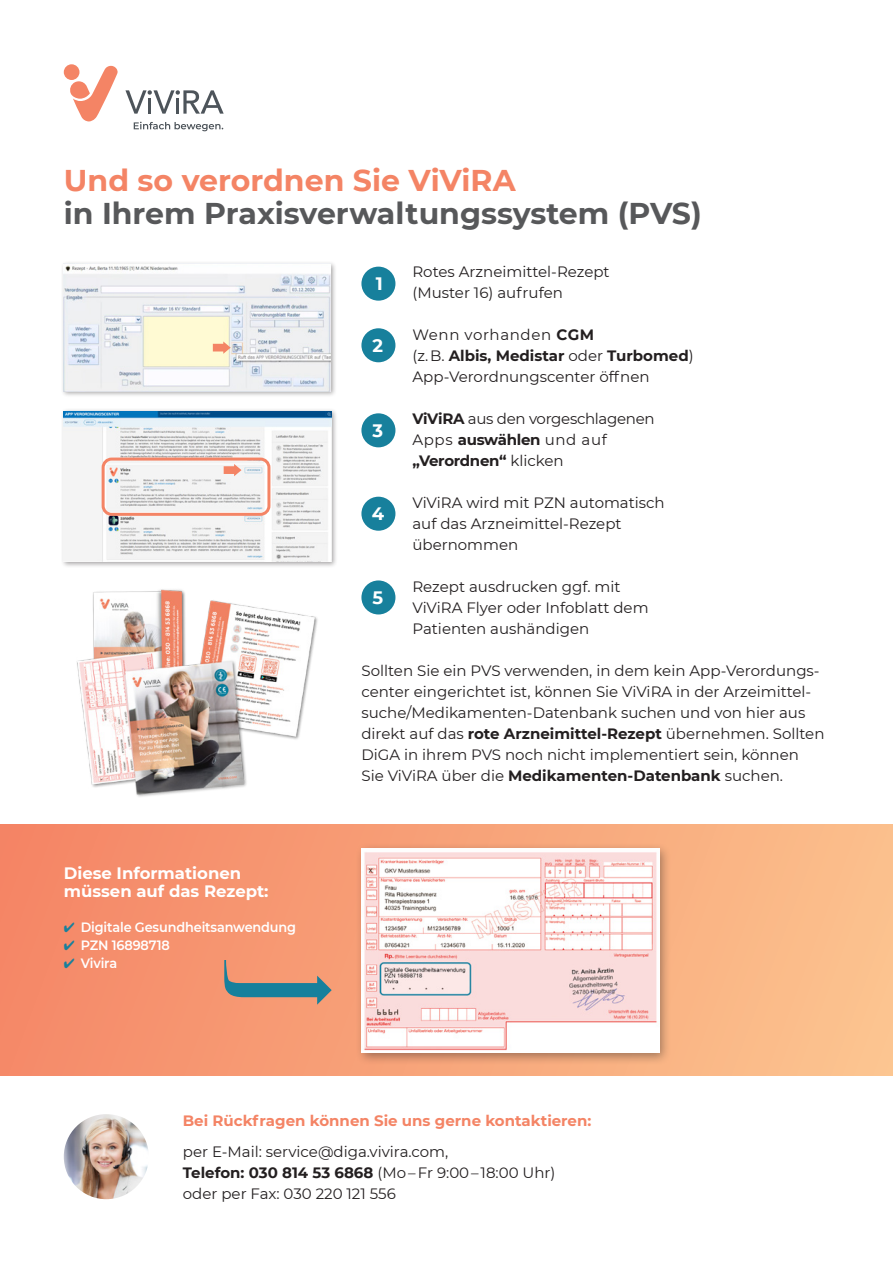
<style>
.page{position:relative;width:893px;height:1263px;background:#fff}
.page>*{position:absolute;margin:0;border:0;box-sizing:border-box;transform-origin:0 0}
.t1{font:700 30px "Montserrat";color:#57585a}
.t2{font:700 30px "Montserrat";color:#f48465}
.t3{font:700 18px "Montserrat";color:#fff}
.t4{font:700 16.5px/18px "Montserrat";color:#fff}
.t5{font:15px/21px "Montserrat";color:#231f20}
.t6{font:15px/21px "Montserrat";letter-spacing:-.02em;color:#231f20}
.t7{font:700 15px "Montserrat";color:#f48465}
.t8{font:600 13.5px "Montserrat";letter-spacing:-.01em;color:#fff;scale:.95 1}
.s1{font-weight:700}
.s2{color:#17809c}
</style>
<div class="page">
<div style="left:0;top:825px;width:893px;height:251px;background:linear-gradient(to right,#f48666,#fbc18d)"></div>
<div style="left:355px;top:842px;width:317px;height:223px;background:#231f20;opacity:.4"></div>
<img style="left:361px;top:848px;width:298px;height:204px">
<div style="left:61px;top:260px;width:276px;height:138px;background:#231f20;opacity:.4"></div>
<img style="left:64px;top:264px;width:267px;height:127px">
<div style="left:61px;top:408px;width:277px;height:159px;background:#231f20;opacity:.4"></div>
<img style="left:64px;top:411px;width:268px;height:150px">
<img style="left:77px;top:589px;width:241px;height:208px">
<svg style="left:224px;top:960px;width:108px;height:45px"></svg>
<div style="left:361px;top:267px;width:34px;height:34px;background:#17809c;border-radius:50%"></div>
<div style="left:361px;top:328px;width:34px;height:34px;background:#17809c;border-radius:50%"></div>
<div style="left:361px;top:413px;width:34px;height:34px;background:#17809c;border-radius:50%"></div>
<div style="left:361px;top:497px;width:34px;height:34px;background:#17809c;border-radius:50%"></div>
<div style="left:361px;top:580px;width:34px;height:34px;background:#17809c;border-radius:50%"></div>
<img style="left:64px;top:1114px;width:85px;height:85px;border-radius:43px">
<div style="left:102px;top:458px;width:168px;height:58px;border:3px solid #f48465;border-radius:9px"></div>
<svg style="left:213px;top:341px;width:18px;height:13px"></svg>
<svg style="left:224px;top:464px;width:17px;height:12px"></svg>
<svg style="left:134px;top:122px;width:89px;height:9px"></svg>
<svg style="left:125px;top:90px;width:99px;height:24px"></svg>
<div style="left:64px;top:64px;width:15px;height:16px;background:#f48465;border-radius:50%"></div>
<svg style="left:69px;top:66px;width:49px;height:55px"></svg>
<h1 class="t2" style="left:64px;top:159px;width:453px">Und so verordnen Sie ViViRA</h1>
<h1 class="t1" style="left:64px;top:192px;width:639px">in Ihrem Praxisverwaltungssystem (PVS)</h1>
<p class="t3" style="left:376px;top:271px;width:9px">1</p>
<p class="t3" style="left:373px;top:332px;width:12px">2</p>
<p class="t3" style="left:373px;top:417px;width:12px">3</p>
<p class="t3" style="left:372px;top:501px;width:14px">4</p>
<p class="t3" style="left:373px;top:584px;width:12px">5</p>
<p class="t5" style="left:412px;top:261px;width:199px">Rotes Arzneimittel-Rezept (Muster 16) aufrufen</p>
<p class="t5" style="left:412px;top:324px;width:283px">Wenn vorhanden <span class="s1">CGM<br></span>(z. B. <span class="s1">Albis, Medistar</span> oder <span class="s1">Turbomed</span>)<br>App-Verordnungscenter öffnen</p>
<p class="t6" style="left:412px;top:408px;width:244px"><span class="s1">ViViRA</span> aus den vorgeschlagenen<br>Apps <span class="s1">auswählen</span> und auf <span class="s1">„Verordnen“</span> klicken</p>
<p class="t5" style="left:412px;top:492px;width:254px">ViViRA wird mit PZN automatisch auf das Arzneimittel-Rezept übernommen</p>
<p class="t5" style="left:412px;top:576px;width:238px">Rezept ausdrucken ggf. mit<br>ViViRA Flyer oder Infoblatt dem<br>Patienten aushändigen</p>
<p class="t4" style="left:64px;top:863px;width:206px">Diese Informationen müssen auf das Rezept:</p>
<p class="t8" style="left:64px;top:918px;width:246px"><span class="s2">✔</span> Digitale Gesundheitsanwendung</p>
<p class="t8" style="left:64px;top:936px;width:113px"><span class="s2">✔</span> PZN 16898718</p>
<p class="t8" style="left:64px;top:954px;width:58px"><span class="s2">✔</span> Vivira</p>
<p class="t5" style="left:361px;top:660px;width:465px">Sollten Sie ein PVS verwenden, in dem kein App-Verordungs&shy;center eingerichtet ist, können Sie ViViRA in der Arzeimittel&shy;suche/Medikamenten-Datenbank suchen und von hier aus direkt auf das <span class="s1">rote Arzneimittel-Rezept</span> übernehmen. Sollten DiGA in ihrem PVS noch nicht implementiert sein, können Sie ViViRA über die <span class="s1">Medikamenten-Datenbank</span> suchen.</p>
<p class="t7" style="left:183px;top:1109px;width:410px">Bei Rückfragen können Sie uns gerne kontaktieren:</p>
<p class="t5" style="left:183px;top:1141px;width:374px">per E-Mail: service@diga.vivira.com,<br><span class="s1">Telefon: 030 814 53 6868</span> (Mo – Fr 9:00 – 18:00 Uhr) oder per Fax: 030 220 121 556</p>
</div>
